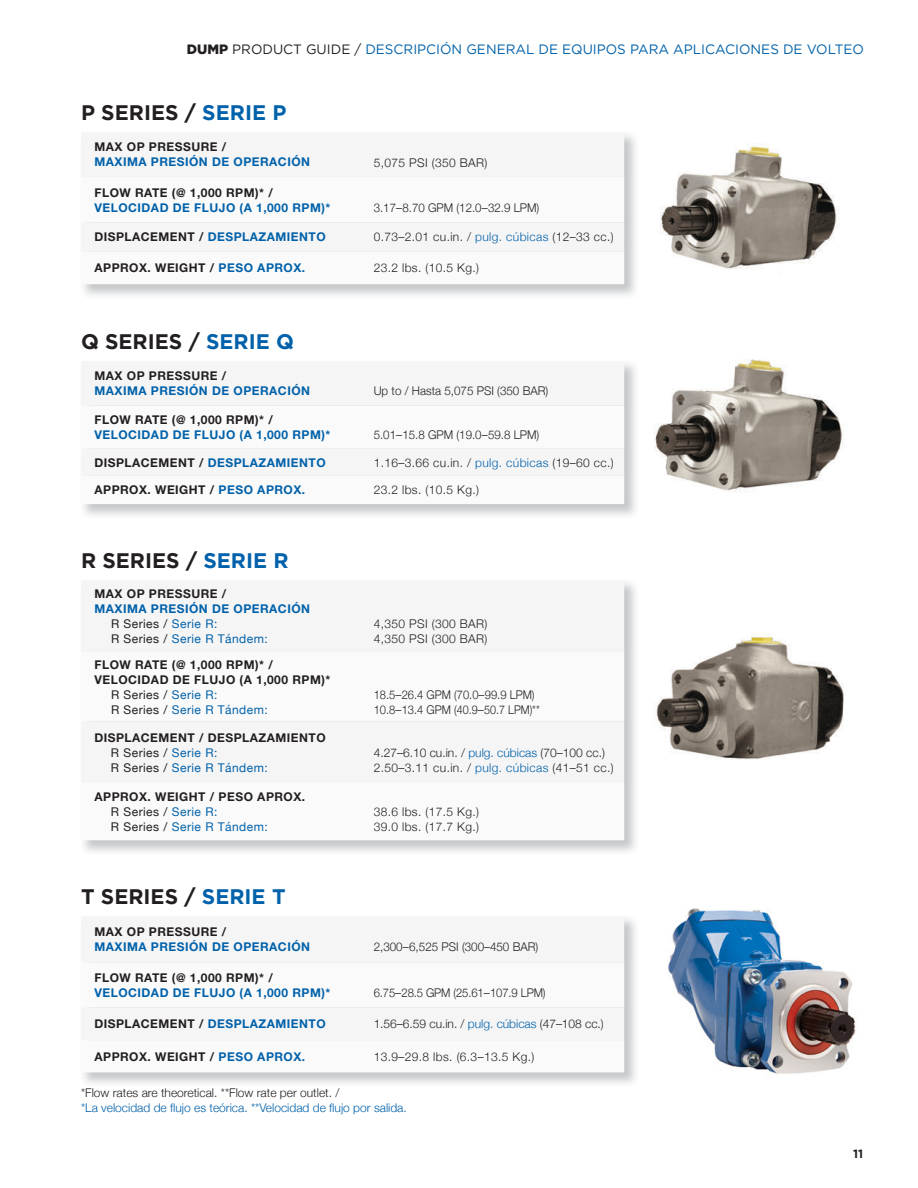
<style>
.page{position:relative;width:918px;height:1188px;background:#fff}
.page>*{position:absolute;margin:0;border:0;box-sizing:border-box;transform-origin:0 0}
.t1{font:700 21px "Gotham";color:#231f20}
.t2{font:13.5px "Gotham";color:#0161aa}
.t3{font:700 12px/15px "Helvetica Neue LT Std";letter-spacing:.04em;color:#231f20}
.t4{font:700 12px "Helvetica Neue LT Std";letter-spacing:.04em;color:#0161aa}
.t5{font:300 12px/15px "Helvetica Neue";color:#231f20}
.t6{font:300 12px/15px "Helvetica Neue";letter-spacing:.03em;color:#231f20}
.t7{font:12px/15px "Helvetica Neue";letter-spacing:.04em;color:#0161aa}
.t8{font:300 12px "Helvetica Neue";color:#0161aa}
.t9{font:300 12px/15px "Helvetica Neue";color:#231f20;scale:.93 1}
.t10{font:300 12px "Helvetica Neue";color:#231f20;scale:.96 1}
.t11{font:300 12px "Helvetica Neue";color:#231f20;scale:.94 1}
.t12{font:700 12px "Gotham";color:#231f20}
.s1{font-weight:900;color:#231f20}
.s2{color:#231f20}
.s3{color:#0161aa}
</style>
<div class="page">
<img style="left:660px;top:143px;width:180px;height:126px">
<img style="left:654px;top:359px;width:190px;height:133px">
<img style="left:656px;top:633px;width:188px;height:126px">
<img style="left:668px;top:908px;width:188px;height:166px">
<img style="left:83px;top:134px;width:553px;height:162px">
<div style="left:83px;top:134px;width:541px;height:43px;background:#f5f5f6"></div>
<svg style="left:83px;top:177px;width:541px;height:107px"></svg>
<img style="left:83px;top:363px;width:553px;height:153px">
<div style="left:83px;top:363px;width:541px;height:43px;background:#f5f5f6"></div>
<svg style="left:83px;top:406px;width:541px;height:98px"></svg>
<img style="left:83px;top:582px;width:553px;height:270px">
<div style="left:83px;top:582px;width:541px;height:70px;background:#f5f5f6"></div>
<svg style="left:83px;top:652px;width:541px;height:188px"></svg>
<img style="left:83px;top:918px;width:553px;height:166px">
<div style="left:83px;top:918px;width:541px;height:44px;background:#f5f5f6"></div>
<svg style="left:83px;top:962px;width:541px;height:110px"></svg>
<p class="t2" style="left:187px;top:40px;width:679px"><span class="s1">DUMP</span> <span class="s2">PRODUCT GUIDE /</span> DESCRIPCIÓN GENERAL DE EQUIPOS PARA APLICACIONES DE VOLTEO</p>
<h1 class="t1" style="left:81px;top:99px;width:207px">P SERIES / <span class="s3">SERIE P</span></h1>
<p class="t3" style="left:94px;top:139px;width:133px">MAX OP PRESSURE /</p>
<p class="t4" style="left:94px;top:155px;width:217px">MAXIMA PRESIÓN DE OPERACIÓN</p>
<p class="t6" style="left:374px;top:154px;width:115px">5,075 PSI (350 BAR)</p>
<p class="t3" style="left:94px;top:184px;width:180px">FLOW RATE (@ 1,000 RPM)* /</p>
<p class="t4" style="left:94px;top:200px;width:237px">VELOCIDAD DE FLUJO (A 1,000 RPM)*</p>
<p class="t10" style="left:374px;top:198px;width:174px">3.17–8.70 GPM (12.0–32.9 LPM)</p>
<p class="t4" style="left:94px;top:230px;width:233px"><span class="s2">DISPLACEMENT /</span> DESPLAZAMIENTO</p>
<p class="t6" style="left:374px;top:229px;width:242px">0.73–2.01 cu.in. / <span class="s3">pulg. cúbicas</span> (12–33 cc.)</p>
<p class="t3" style="left:94px;top:260px;width:212px">APPROX. WEIGHT / <span class="s3">PESO APROX.</span></p>
<p class="t5" style="left:374px;top:260px;width:107px">23.2 lbs. (10.5 Kg.)</p>
<h1 class="t1" style="left:81px;top:327px;width:215px">Q SERIES / <span class="s3">SERIE Q</span></h1>
<p class="t3" style="left:94px;top:368px;width:133px">MAX OP PRESSURE /</p>
<p class="t4" style="left:94px;top:383px;width:217px">MAXIMA PRESIÓN DE OPERACIÓN</p>
<p class="t5" style="left:374px;top:382px;width:176px">Up to / Hasta 5,075 PSI (350 BAR)</p>
<p class="t3" style="left:94px;top:412px;width:180px">FLOW RATE (@ 1,000 RPM)* /</p>
<p class="t4" style="left:94px;top:427px;width:237px">VELOCIDAD DE FLUJO (A 1,000 RPM)*</p>
<p class="t10" style="left:374px;top:425px;width:174px">5.01–15.8 GPM (19.0–59.8 LPM)</p>
<p class="t4" style="left:94px;top:455px;width:233px"><span class="s2">DISPLACEMENT /</span> DESPLAZAMIENTO</p>
<p class="t6" style="left:374px;top:454px;width:242px">1.16–3.66 cu.in. / <span class="s3">pulg. cúbicas</span> (19–60 cc.)</p>
<p class="t3" style="left:94px;top:482px;width:212px">APPROX. WEIGHT / <span class="s3">PESO APROX.</span></p>
<p class="t5" style="left:374px;top:482px;width:107px">23.2 lbs. (10.5 Kg.)</p>
<h1 class="t1" style="left:81px;top:546px;width:209px">R SERIES / <span class="s3">SERIE R</span></h1>
<p class="t3" style="left:94px;top:586px;width:133px">MAX OP PRESSURE /</p>
<p class="t4" style="left:94px;top:601px;width:217px">MAXIMA PRESIÓN DE OPERACIÓN</p>
<p class="t7" style="left:111px;top:617px;width:158px"><span class="s2">R Series /</span> Serie R:<br><span class="s2">R Series /</span> Serie R Tándem:</p>
<p class="t6" style="left:374px;top:615px;width:115px">4,350 PSI (300 BAR)<br>4,350 PSI (300 BAR)</p>
<p class="t3" style="left:94px;top:656px;width:237px">FLOW RATE (@ 1,000 RPM)* /<br>VELOCIDAD DE FLUJO (A 1,000 RPM)*</p>
<p class="t7" style="left:111px;top:687px;width:158px"><span class="s2">R Series /</span> Serie R:<br><span class="s2">R Series /</span> Serie R Tándem:</p>
<p class="t9" style="left:374px;top:686px;width:180px">18.5–26.4 GPM (70.0–99.9 LPM)<br>10.8–13.4 GPM (40.9–50.7 LPM)**</p>
<p class="t3" style="left:94px;top:730px;width:233px">DISPLACEMENT / DESPLAZAMIENTO</p>
<p class="t7" style="left:111px;top:745px;width:158px"><span class="s2">R Series /</span> Serie R:<br><span class="s2">R Series /</span> Serie R Tándem:</p>
<p class="t5" style="left:374px;top:744px;width:242px">4.27–6.10 cu.in. / <span class="s3">pulg. cúbicas</span> (70–100 cc.)<br>2.50–3.11 cu.in. / <span class="s3">pulg. cúbicas</span> (41–51 cc.)</p>
<p class="t3" style="left:94px;top:789px;width:212px">APPROX. WEIGHT / PESO APROX.</p>
<p class="t7" style="left:111px;top:805px;width:158px"><span class="s2">R Series /</span> Serie R:<br><span class="s2">R Series /</span> Serie R Tándem:</p>
<p class="t6" style="left:374px;top:803px;width:107px">38.6 lbs. (17.5 Kg.)<br>39.0 lbs. (17.7 Kg.)</p>
<h1 class="t1" style="left:81px;top:882px;width:206px">T SERIES / <span class="s3">SERIE T</span></h1>
<p class="t3" style="left:94px;top:924px;width:133px">MAX OP PRESSURE /</p>
<p class="t4" style="left:94px;top:939px;width:217px">MAXIMA PRESIÓN DE OPERACIÓN</p>
<p class="t5" style="left:374px;top:938px;width:166px">2,300–6,525 PSI (300–450 BAR)</p>
<p class="t3" style="left:94px;top:970px;width:180px">FLOW RATE (@ 1,000 RPM)* /</p>
<p class="t4" style="left:94px;top:985px;width:237px">VELOCIDAD DE FLUJO (A 1,000 RPM)*</p>
<p class="t11" style="left:374px;top:983px;width:184px">6.75–28.5 GPM (25.61–107.9 LPM)</p>
<p class="t4" style="left:94px;top:1016px;width:233px"><span class="s2">DISPLACEMENT /</span> DESPLAZAMIENTO</p>
<p class="t5" style="left:374px;top:1016px;width:232px">1.56–6.59 cu.in. / <span class="s3">pulg. cúbicas</span> (47–108 cc.)</p>
<p class="t3" style="left:94px;top:1049px;width:212px">APPROX. WEIGHT / <span class="s3">PESO APROX.</span></p>
<p class="t6" style="left:374px;top:1048px;width:162px">13.9–29.8 lbs. (6.3–13.5 Kg.)</p>
<p class="t5" style="left:81px;top:1085px;width:260px">*Flow rates are theoretical. **Flow rate per outlet. /</p>
<p class="t8" style="left:81px;top:1098px;width:327px">*La velocidad de flujo es teórica. **Velocidad de flujo por salida.</p>
<p class="t12" style="left:853px;top:1145px;width:12px">11</p>
</div>
